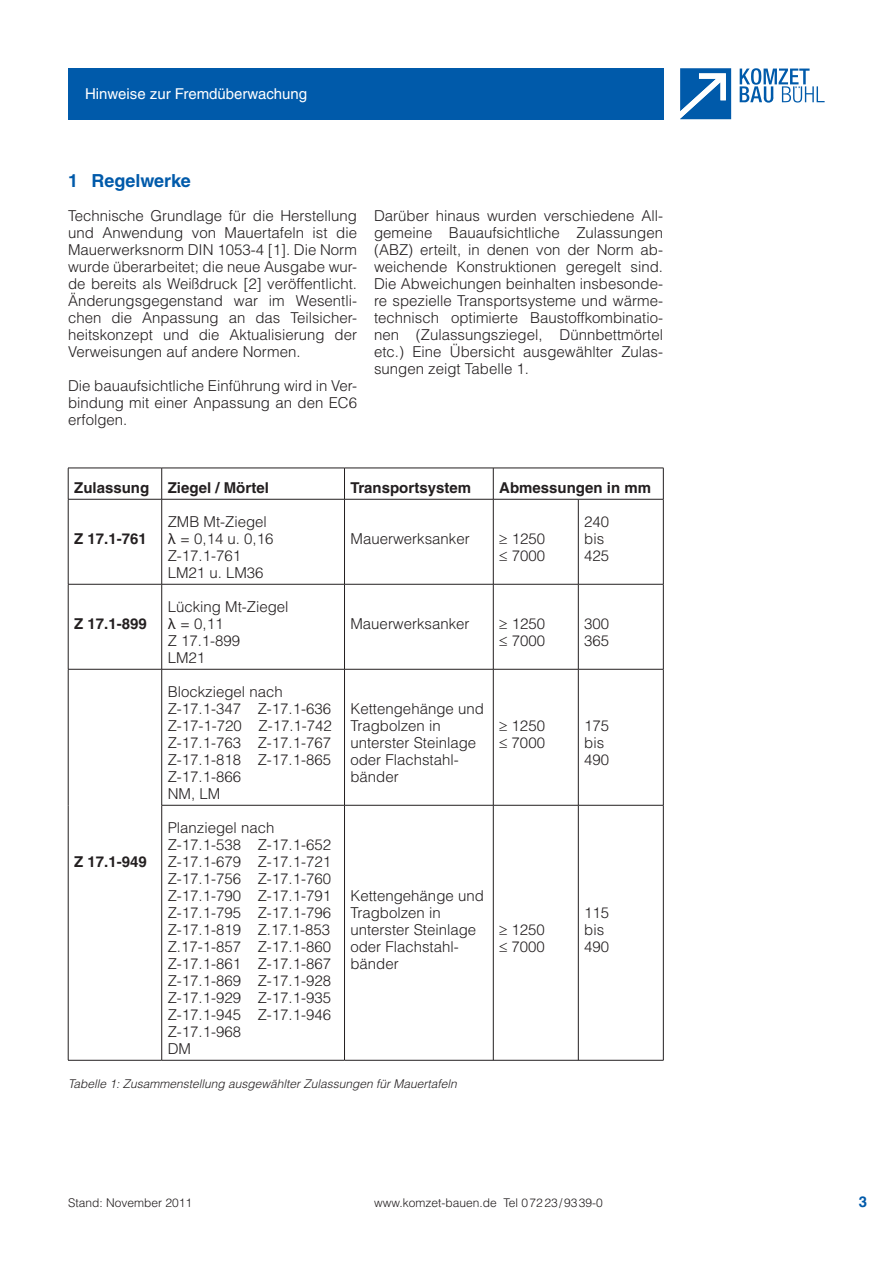
<style>
.page{position:relative;width:893px;height:1263px;background:#fff}
.page>*{position:absolute;margin:0;border:0;box-sizing:border-box;transform-origin:0 0}
.t1{font:700 18px "Helvetica LT";color:#005aaa}
.t2{font:300 15px/17px "Helvetica LT";color:#231f20}
.t3{font:700 15px "Helvetica LT";color:#231f20}
.t4{font:15px "Helvetica LT";color:#fff}
.t5{font:700 15px "Helvetica LT";color:#005aaa}
.t6{font:italic 300 12px "Helvetica LT";color:#231f20}
.t7{font:300 12px "Helvetica LT";color:#231f20}
.s1{font-family:"Helvetica Greek Upright";font-weight:400}
</style>
<div class="page">
<div style="left:68px;top:68px;width:595px;height:51px;background:#005aaa"></div>
<svg style="left:680px;top:68px;width:51px;height:51px"></svg>
<svg style="left:740px;top:68px;width:84px;height:35px"></svg>
<hr style="left:161px;top:468px;width:1px;height:31px;background:#231f20">
<hr style="left:344px;top:468px;width:1px;height:31px;background:#231f20">
<hr style="left:493px;top:468px;width:1px;height:31px;background:#231f20">
<hr style="left:68px;top:499px;width:94px;height:1px;background:#231f20">
<hr style="left:162px;top:499px;width:182px;height:1px;background:#231f20">
<hr style="left:161px;top:499px;width:1px;height:85px;background:#231f20">
<hr style="left:344px;top:499px;width:149px;height:1px;background:#231f20">
<hr style="left:344px;top:499px;width:1px;height:85px;background:#231f20">
<hr style="left:493px;top:499px;width:85px;height:1px;background:#231f20">
<hr style="left:493px;top:499px;width:1px;height:85px;background:#231f20">
<hr style="left:578px;top:499px;width:85px;height:1px;background:#231f20">
<hr style="left:578px;top:499px;width:1px;height:85px;background:#231f20">
<hr style="left:68px;top:584px;width:94px;height:1px;background:#231f20">
<hr style="left:162px;top:584px;width:182px;height:1px;background:#231f20">
<hr style="left:161px;top:584px;width:1px;height:85px;background:#231f20">
<hr style="left:344px;top:584px;width:149px;height:1px;background:#231f20">
<hr style="left:344px;top:584px;width:1px;height:85px;background:#231f20">
<hr style="left:493px;top:584px;width:85px;height:1px;background:#231f20">
<hr style="left:493px;top:584px;width:1px;height:85px;background:#231f20">
<hr style="left:578px;top:584px;width:85px;height:1px;background:#231f20">
<hr style="left:578px;top:584px;width:1px;height:85px;background:#231f20">
<hr style="left:68px;top:669px;width:94px;height:1px;background:#231f20">
<hr style="left:162px;top:669px;width:182px;height:1px;background:#231f20">
<hr style="left:161px;top:669px;width:1px;height:136px;background:#231f20">
<hr style="left:344px;top:669px;width:149px;height:1px;background:#231f20">
<hr style="left:344px;top:669px;width:1px;height:136px;background:#231f20">
<hr style="left:493px;top:669px;width:85px;height:1px;background:#231f20">
<hr style="left:493px;top:669px;width:1px;height:136px;background:#231f20">
<hr style="left:578px;top:669px;width:85px;height:1px;background:#231f20">
<hr style="left:578px;top:669px;width:1px;height:136px;background:#231f20">
<hr style="left:162px;top:805px;width:182px;height:1px;background:#231f20">
<hr style="left:161px;top:805px;width:1px;height:255px;background:#231f20">
<hr style="left:344px;top:805px;width:149px;height:1px;background:#231f20">
<hr style="left:344px;top:805px;width:1px;height:255px;background:#231f20">
<hr style="left:493px;top:805px;width:85px;height:1px;background:#231f20">
<hr style="left:493px;top:805px;width:1px;height:255px;background:#231f20">
<hr style="left:578px;top:805px;width:85px;height:1px;background:#231f20">
<hr style="left:578px;top:805px;width:1px;height:255px;background:#231f20">
<hr style="left:68px;top:468px;width:94px;height:1px;background:#231f20">
<hr style="left:68px;top:468px;width:1px;height:31px;background:#231f20">
<hr style="left:162px;top:468px;width:182px;height:1px;background:#231f20">
<hr style="left:344px;top:468px;width:319px;height:1px;background:#231f20">
<hr style="left:663px;top:468px;width:1px;height:31px;background:#231f20">
<hr style="left:68px;top:499px;width:1px;height:85px;background:#231f20">
<hr style="left:663px;top:499px;width:1px;height:85px;background:#231f20">
<hr style="left:68px;top:584px;width:1px;height:85px;background:#231f20">
<hr style="left:663px;top:584px;width:1px;height:85px;background:#231f20">
<hr style="left:68px;top:669px;width:1px;height:136px;background:#231f20">
<hr style="left:68px;top:805px;width:1px;height:255px;background:#231f20">
<hr style="left:68px;top:1060px;width:94px;height:1px;background:#231f20">
<hr style="left:663px;top:669px;width:1px;height:136px;background:#231f20">
<hr style="left:663px;top:805px;width:1px;height:255px;background:#231f20">
<hr style="left:162px;top:1060px;width:182px;height:1px;background:#231f20">
<hr style="left:344px;top:1060px;width:319px;height:1px;background:#231f20">
<p class="t4" style="left:85px;top:88px;width:224px">Hinweise zur Fremdüberwachung</p>
<p class="t1" style="left:68px;top:174px;width:124px">1 Regelwerke</p>
<p class="t2" style="left:68px;top:209px;width:291px;text-align:justify">Technische Grundlage für die Herstellung und Anwendung von Mauertafeln ist die Mauerwerksnorm DIN 1053-4 [1]. Die Norm wurde überarbeitet; die neue Ausgabe wur&shy;de bereits als Weißdruck [2] veröffentlicht.<br>Änderungsgegenstand war im Wesentli&shy;chen die Anpassung an das Teilsicher&shy;heitskonzept und die Aktualisierung der Verweisungen auf andere Normen.</p>
<p class="t2" style="left:68px;top:379px;width:291px;text-align:justify">Die bauaufsichtliche Einführung wird in Ver&shy;bindung mit einer Anpassung an den EC6 erfolgen.</p>
<p class="t2" style="left:374px;top:209px;width:291px;text-align:justify">Darüber hinaus wurden verschiedene All&shy;gemeine Bauaufsichtliche Zulassungen (ABZ) erteilt, in denen von der Norm ab&shy;weichende Konstruktionen geregelt sind.<br>Die Abweichungen beinhalten insbesonde&shy;re spezielle Transportsysteme und wärme&shy;technisch optimierte Baustoffkombinatio&shy;nen (Zulassungsziegel, Dünnbettmörtel etc.) Eine Übersicht ausgewählter Zulas&shy;sungen zeigt Tabelle 1.</p>
<p class="t3" style="left:74px;top:482px;width:196px">Zulassung Ziegel / Mörtel</p>
<p class="t3" style="left:350px;top:482px;width:122px">Transportsystem</p>
<p class="t3" style="left:499px;top:482px;width:153px">Abmessungen in mm</p>
<p class="t3" style="left:74px;top:534px;width:74px">Z 17.1-761</p>
<p class="t2" style="left:168px;top:515px;width:107px">ZMB Mt-Ziegel <span class="s1">ë</span> = 0,14 u. 0,16<br>Z-17.1-761<br>LM21 u. LM36</p>
<p class="t2" style="left:584px;top:515px;width:27px">240 bis<br>425</p>
<p class="t2" style="left:350px;top:532px;width:121px">Mauerwerksanker</p>
<p class="t2" style="left:512px;top:532px;width:35px">1250<br>7000</p>
<p class="t3" style="left:74px;top:619px;width:74px">Z 17.1-899</p>
<p class="t3" style="left:74px;top:857px;width:74px">Z 17.1-949</p>
<p class="t2" style="left:168px;top:600px;width:122px">Lücking Mt-Ziegel <span class="s1">ë</span> = 0,11<br>Z 17.1-899<br>LM21</p>
<p class="t2" style="left:168px;top:685px;width:166px">Blockziegel nach<br>Z-17.1-347 Z-17.1-636<br>Z-17-1-720 Z-17.1-742<br>Z-17.1-763 Z-17.1-767<br>Z-17.1-818 Z-17.1-865<br>Z-17.1-866<br>NM, LM</p>
<p class="t2" style="left:168px;top:821px;width:165px">Planziegel nach<br>Z-17.1-538 Z-17.1-652<br>Z-17.1-679 Z-17.1-721<br>Z-17.1-756 Z-17.1-760<br>Z-17.1-790 Z-17.1-791<br>Z-17.1-795 Z-17.1-796<br>Z-17.1-819 Z.17.1-853<br>Z.17-1-857 Z-17.1-860<br>Z-17.1-861 Z-17.1-867<br>Z-17.1-869 Z-17.1-928<br>Z-17.1-929 Z-17.1-935<br>Z-17.1-945 Z-17.1-946<br>Z-17.1-968<br>DM</p>
<p class="t2" style="left:350px;top:617px;width:121px">Mauerwerksanker</p>
<p class="t2" style="left:512px;top:617px;width:35px">1250<br>7000</p>
<p class="t2" style="left:584px;top:617px;width:27px">300<br>365</p>
<p class="t2" style="left:350px;top:702px;width:135px">Kettengehänge und<br>Tragbolzen in unterster Steinlage oder Flachstahl&shy;bänder</p>
<p class="t2" style="left:512px;top:719px;width:35px">1250<br>7000</p>
<p class="t2" style="left:584px;top:719px;width:27px">175 bis<br>490</p>
<p class="t2" style="left:350px;top:889px;width:135px">Kettengehänge und<br>Tragbolzen in unterster Steinlage oder Flachstahl&shy;bänder</p>
<p class="t2" style="left:512px;top:923px;width:35px">1250<br>7000</p>
<p class="t2" style="left:584px;top:906px;width:27px">115 bis<br>490</p>
<p class="t6" style="left:68px;top:1080px;width:390px">Tabelle 1: Zusammenstellung ausgewählter Zulassungen für Mauertafeln</p>
<p class="t7" style="left:68px;top:1199px;width:125px">Stand: November 2011</p>
<p class="t7" style="left:374px;top:1199px;width:230px">www.komzet-bauen.de Tel 0 72 23 / 93 39-0</p>
<p class="t5" style="left:859px;top:1197px;width:10px">3</p>
</div>
